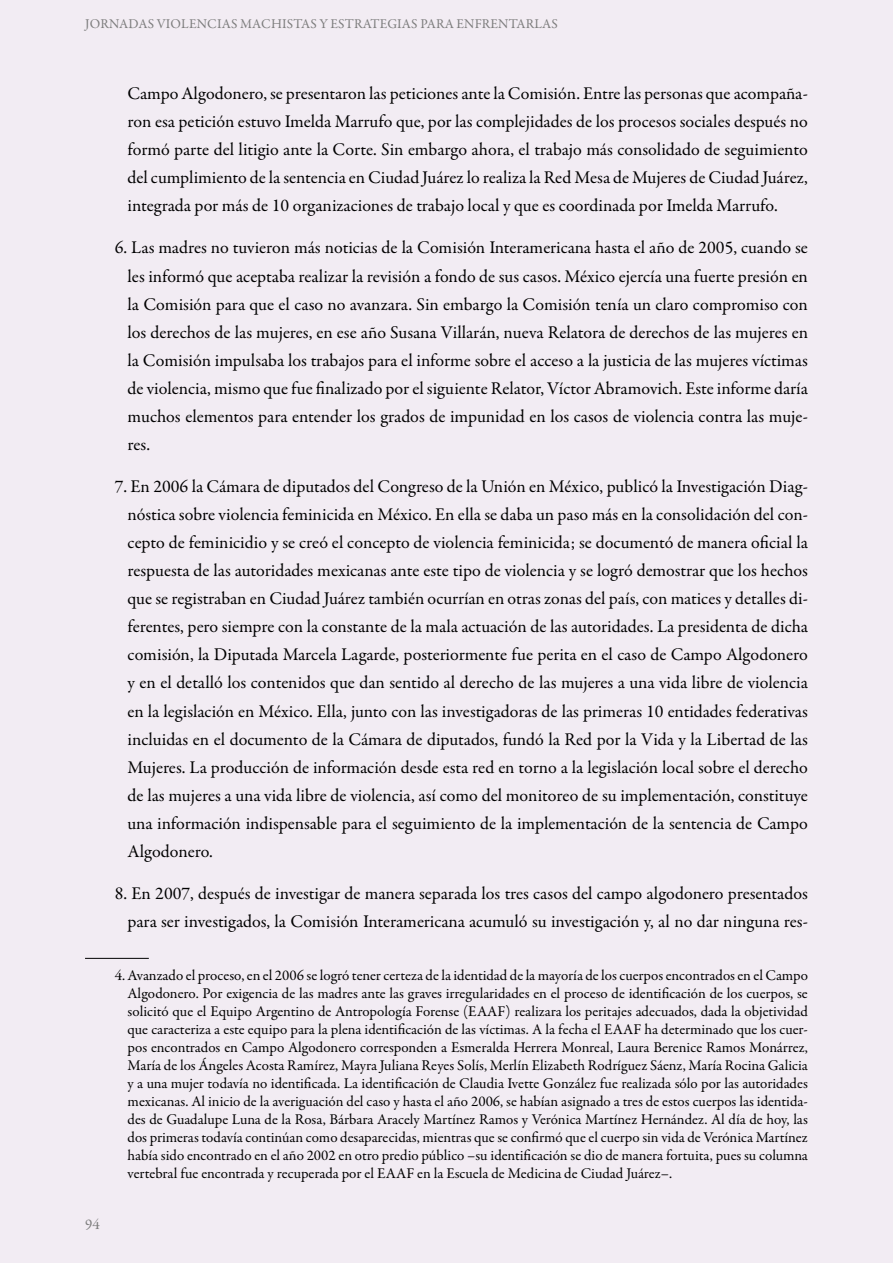
<style>
.page{position:relative;width:893px;height:1263px;background:#f2ecf3}
.page>*{position:absolute;margin:0;border:0;box-sizing:border-box;transform-origin:0 0}
.t1{font:18px/28px "Garamond Premr Pro";color:#000;text-align:justify}
.t2{font:15px/18px "Garamond Premr Pro";color:#000;text-align:justify}
.t3{font:15px "Garamond Premr Pro";color:#7c7c7c}
.t4{font:13.5px "Garamond Premr Pro";letter-spacing:.01em;color:#7c7c7c}
</style>
<div class="page">
<hr style="left:85px;top:958px;width:64px;height:1px;background:#000">
<p class="t4" style="left:85px;top:16px;width:474px">JORNADAS VIOLENCIAS MACHISTAS Y ESTRATEGIAS PARA ENFRENTARLAS</p>
<p class="t3" style="left:85px;top:1215px;width:16px">94</p>
<p class="t1" style="left:128px;top:80px;width:682px">Campo Algodonero, se presentaron las peticiones ante la Comisión. Entre las personas que acompaña&shy;ron esa petición estuvo Imelda Marrufo que, por las complejidades de los procesos sociales después no formó parte del litigio ante la Corte. Sin embargo ahora, el trabajo más consolidado de seguimiento del cumplimiento de la sentencia en Ciudad Juárez lo realiza la Red Mesa de Mujeres de Ciudad Juárez, integrada por más de 10 organizaciones de trabajo local y que es coordinada por Imelda Marrufo.</p>
<p class="t1" style="left:128px;top:234px;width:682px;text-indent:-13px">6. Las madres no tuvieron más noticias de la Comisión Interamericana hasta el año de 2005, cuando se les informó que aceptaba realizar la revisión a fondo de sus casos. México ejercía una fuerte presión en la Comisión para que el caso no avanzara. Sin embargo la Comisión tenía un claro compromiso con los derechos de las mujeres, en ese año Susana Villarán, nueva Relatora de derechos de las mujeres en la Comisión impulsaba los trabajos para el informe sobre el acceso a la justicia de las mujeres víctimas de violencia, mismo que fue finalizado por el siguiente Relator, Víctor Abramovich. Este informe daría muchos elementos para entender los grados de impunidad en los casos de violencia contra las muje&shy;res.</p>
<p class="t1" style="left:128px;top:473px;width:682px;text-indent:-13px">7. En 2006 la Cámara de diputados del Congreso de la Unión en México, publicó la Investigación Diag&shy;nóstica sobre violencia feminicida en México. En ella se daba un paso más en la consolidación del con&shy;cepto de feminicidio y se creó el concepto de violencia feminicida; se documentó de manera oficial la respuesta de las autoridades mexicanas ante este tipo de violencia y se logró demostrar que los hechos que se registraban en Ciudad Juárez también ocurrían en otras zonas del país, con matices y detalles di&shy;ferentes, pero siempre con la constante de la mala actuación de las autoridades. La presidenta de dicha comisión, la Diputada Marcela Lagarde, posteriormente fue perita en el caso de Campo Algodonero y en el detalló los contenidos que dan sentido al derecho de las mujeres a una vida libre de violencia en la legislación en México. Ella, junto con las investigadoras de las primeras 10 entidades federativas incluidas en el documento de la Cámara de diputados, fundó la Red por la Vida y la Libertad de las Mujeres. La producción de información desde esta red en torno a la legislación local sobre el derecho de las mujeres a una vida libre de violencia, así como del monitoreo de su implementación, constituye una información indispensable para el seguimiento de la implementación de la sentencia de Campo Algodonero.</p>
<p class="t1" style="left:115px;top:880px;width:695px;text-align:right">8. En 2007, después de investigar de manera separada los tres casos del campo algodonero presentados para ser investigados, la Comisión Interamericana acumuló su investigación y, al no dar ninguna res-</p>
<p class="t2" style="left:128px;top:966px;width:682px;text-indent:-13px">4. Avanzado el proceso, en el 2006 se logró tener certeza de la identidad de la mayoría de los cuerpos encontrados en el Campo Algodonero. Por exigencia de las madres ante las graves irregularidades en el proceso de identificación de los cuerpos, se solicitó que el Equipo Argentino de Antropología Forense (EAAF) realizara los peritajes adecuados, dada la objetividad que caracteriza a este equipo para la plena identificación de las víctimas. A la fecha el EAAF ha determinado que los cuer&shy;pos encontrados en Campo Algodonero corresponden a Esmeralda Herrera Monreal, Laura Berenice Ramos Monárrez, María de los Ángeles Acosta Ramírez, Mayra Juliana Reyes Solís, Merlín Elizabeth Rodríguez Sáenz, María Rocina Galicia y a una mujer todavía no identificada. La identificación de Claudia Ivette González fue realizada sólo por las autoridades mexicanas. Al inicio de la averiguación del caso y hasta el año 2006, se habían asignado a tres de estos cuerpos las identida&shy;des de Guadalupe Luna de la Rosa, Bárbara Aracely Martínez Ramos y Verónica Martínez Hernández. Al día de hoy, las dos primeras todavía continúan como desaparecidas, mientras que se confirmó que el cuerpo sin vida de Verónica Martínez había sido encontrado en el año 2002 en otro predio público –su identificación se dio de manera fortuita, pues su columna vertebral fue encontrada y recuperada por el EAAF en la Escuela de Medicina de Ciudad Juárez–.</p>
</div>
